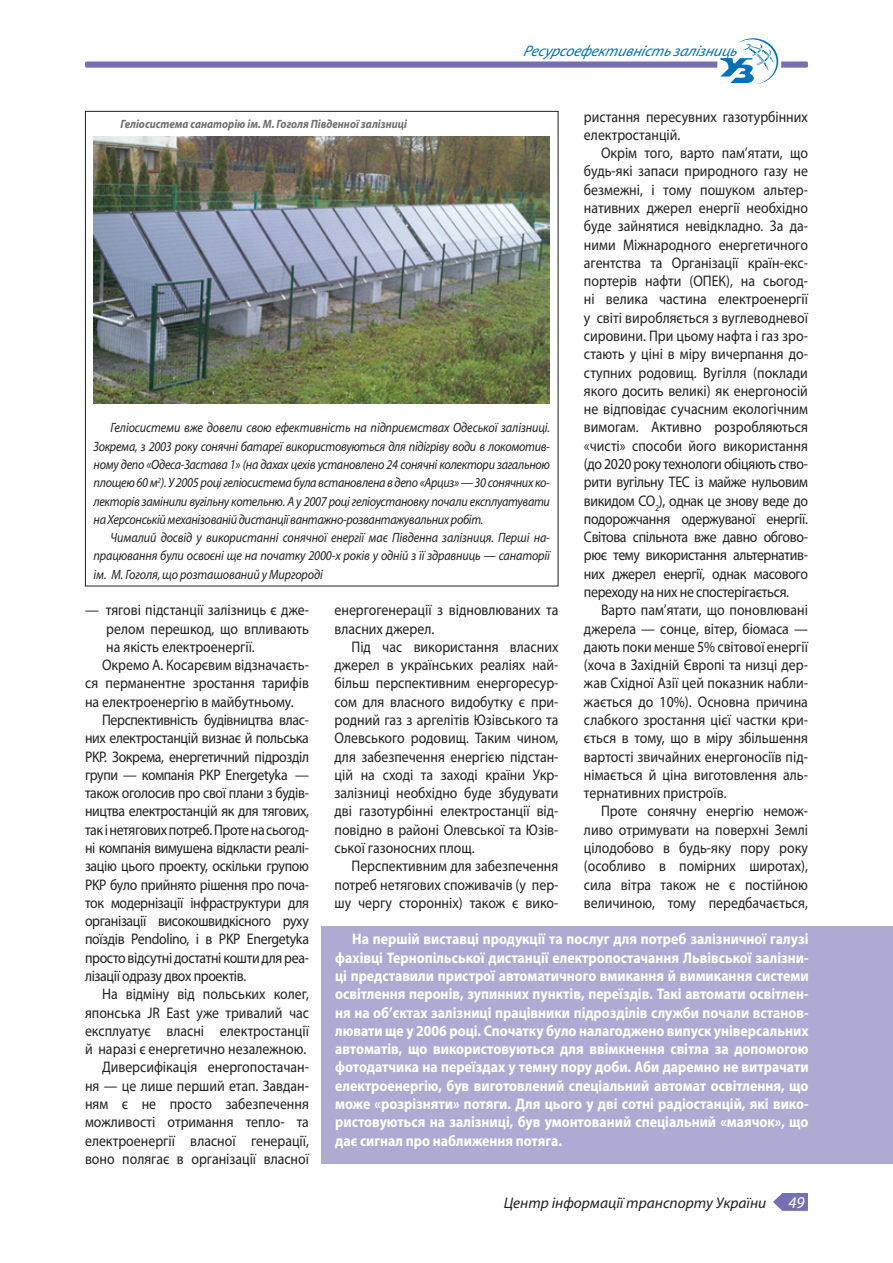
<style>
.page{position:relative;width:893px;height:1263px;background:#fff}
.page>*{position:absolute;margin:0;border:0;box-sizing:border-box;transform-origin:0 0}
.t1{font:italic 16.5px "Myriad Pro";color:#fff}
.t2{font:15.3px/18.3px "Myriad Pro";letter-spacing:-.005em;color:#231f20;text-align:justify;scale:.9 1}
.t3{font:700 15.3px/18.3px "Myriad Pro";color:#fff;text-align:justify;scale:.9 1}
.t4{font:15.3px "Myriad Pro";letter-spacing:-.025em;color:#231f20;scale:.9 1}
.t5{font:italic 15.3px "Myriad Pro";color:#231f20}
.t6{font:italic 15.3px "Myriad Pro";color:#0072bc}
.t7{font:italic 13.5px/18.3px "Myriad Pro";letter-spacing:-.02em;color:#231f20;text-align:justify;scale:.9 1}
.t8{font:italic 700 12px "Myriad Pro";color:#6c6d70;scale:.9 1}
</style>
<div class="page">
<img style="left:94px;top:136px;width:456px;height:268px">
<div style="left:322px;top:926px;width:571px;height:238px;background:#afaad3"></div>
<div style="left:85px;top:61px;width:723px;height:7px;background:#756fb3;border-radius:2px"></div>
<div style="left:717px;top:60px;width:64px;height:9px;background:#fff;border-radius:2px"></div>
<svg style="left:720px;top:38px;width:58px;height:46px"></svg>
<svg style="left:773px;top:1193px;width:35px;height:18px"></svg>
<p class="t6" style="left:523px;top:41px;width:220px">Ресурсоефективністьзалізниць</p>
<p class="t2" style="left:584px;top:107px;width:250px">ристання пересувних газотурбінних електростанцій.</p>
<p class="t2" style="left:584px;top:144px;width:250px;text-indent:17px">Окрім того, варто пам’ятати, що будь-які запаси природного газу не безмежні, і тому пошуком альтер&shy;нативних джерел енергії необхідно буде зайнятися невідкладно. За да&shy;ними Міжнародного енергетичного агентства та Організації країн-екс&shy;портерів нафти (ОПЕК), на сьогод&shy;ні велика частина електроенергії у світі виробляється з вуглеводневої сировини. При цьому нафта і газ зро&shy;стають у ціні в міру вичерпання до&shy;ступних родовищ. Вугілля (поклади якого досить великі) як енергоносій не відповідає сучасним екологічним вимогам. Активно розробляються «чисті» способи його використання (до 2020 року технологи обіцяють ство&shy;рити вугільну ТЕС із майже нульовим викидом СО<sub>2</sub>), однак це знову веде до подорожчання одержуваної енергії.<br>Світова спільнота вже давно обгово&shy;рює тему використання альтернатив&shy;них джерел енергії, однак масового переходу на них не спостерігається.</p>
<p class="t2" style="left:584px;top:601px;width:250px;text-indent:17px">Варто пам’ятати, що поновлювані джерела — сонце, вітер, біомаса — дають поки менше 5% світової енергії (хоча в Західній Європі та низці дер&shy;жав Східної Азії цей показник набли&shy;жається до 10%). Основна причина слабкого зростання цієї частки кри&shy;ється в тому, що в міру збільшення вартості звичайних енергоносіїв під&shy;німається й ціна виготовлення аль&shy;тернативних пристроїв.</p>
<p class="t2" style="left:584px;top:802px;width:250px;text-indent:17px">Проте сонячну енергію немож&shy;ливо отримувати на поверхні Землі цілодобово в будь-яку пору року (особливо в помірних широтах), сила вітра також не є постійною величиною, тому передбачається,</p>
<p class="t8" style="left:121px;top:116px;width:320px">Геліосистема санаторію ім. М. Гоголя Південної залізниці</p>
<p class="t7" style="left:94px;top:419px;width:509px;text-indent:17px">Геліосистеми вже довели свою ефективність на підприємствах Одеської залізниці.<br>Зокрема, з 2003 року сонячні батареї використовуються для підігріву води в локомотив&shy;ному депо «Одеса-Застава 1» (на дахах цехів установлено 24 сонячні колектори загальною площею 60 м<sup>2</sup>). У 2005 році геліосистема була встановлена в депо «Арциз» — 30 сонячних ко&shy;лекторів замінили вугільну котельню. А у 2007 році геліоустановку почали експлуатувати на Херсонській механізованій дистанції вантажно-розвантажувальних робіт.</p>
<p class="t7" style="left:94px;top:528px;width:509px;text-indent:17px">Чималий досвід у використанні сонячної енергії має Південна залізниця. Перші на&shy;працювання були освоєні ще на початку 2000-х років у одній з її здравниць — санаторії ім. М. Гоголя, що розташований у Миргороді</p>
<p class="t2" style="left:334px;top:601px;width:250px">енергогенерації з відновлюваних та власних джерел.</p>
<p class="t2" style="left:334px;top:637px;width:250px;text-indent:17px">Під час використання власних джерел в українських реаліях най&shy;більш перспективним енергоресур&shy;сом для власного видобутку є при&shy;родний газ з аргелітів Юзівського та Олевського родовищ. Таким чином, для забезпечення енергією підстан&shy;цій на сході та заході країни Укр&shy;залізниці необхідно буде збудувати дві газотурбінні електростанції від&shy;повідно в районі Олевської та Юзів&shy;ської газоносних площ.</p>
<p class="t2" style="left:334px;top:857px;width:250px;text-indent:17px">Перспективним для забезпечення потреб нетягових споживачів (у пер&shy;шу чергу сторонніх) також є вико-</p>
<p class="t2" style="left:85px;top:601px;width:250px">— тягові підстанції залізниць є дже-</p>
<p class="t2" style="left:106px;top:619px;width:227px">релом перешкод, що впливають</p>
<p class="t2" style="left:106px;top:637px;width:166px">на якість електроенергії.</p>
<p class="t2" style="left:102px;top:656px;width:231px">Окремо А. Косарєвим відзначаєть-</p>
<p class="t2" style="left:85px;top:674px;width:250px">ся перманентне зростання тарифів</p>
<p class="t2" style="left:85px;top:692px;width:233px">на електроенергію в майбутньому.</p>
<p class="t4" style="left:102px;top:710px;width:231px">Перспективність будівництва влас-</p>
<p class="t4" style="left:85px;top:729px;width:250px">них електростанцій визнає й польська</p>
<p class="t4" style="left:85px;top:747px;width:250px">PKP. Зокрема, енергетичний підрозділ</p>
<p class="t4" style="left:85px;top:765px;width:250px">групи — компанія PKP Energetyka —</p>
<p class="t4" style="left:85px;top:784px;width:250px">також оголосив про свої плани з будів-</p>
<p class="t4" style="left:85px;top:802px;width:250px">ництва електростанцій як для тягових,</p>
<p class="t4" style="left:85px;top:820px;width:250px">так і нетягових потреб. Проте на сьогод-</p>
<p class="t4" style="left:85px;top:838px;width:250px">ні компанія вимушена відкласти реалі-</p>
<p class="t4" style="left:85px;top:857px;width:250px">зацію цього проекту, оскільки групою</p>
<p class="t4" style="left:85px;top:875px;width:250px">PKP було прийнято рішення про поча-</p>
<p class="t4" style="left:85px;top:893px;width:250px">ток модернізації інфраструктури для</p>
<p class="t4" style="left:85px;top:912px;width:250px">організації високошвидкісного руху</p>
<p class="t4" style="left:85px;top:930px;width:250px">поїздів Pendolino, і в PKP Energetyka</p>
<p class="t4" style="left:85px;top:948px;width:249px">просто відсутні достатні кошти для реа-</p>
<p class="t4" style="left:85px;top:966px;width:181px">лізації одразу двох проектів.</p>
<p class="t2" style="left:102px;top:985px;width:231px">На відміну від польських колег,</p>
<p class="t2" style="left:85px;top:1003px;width:250px">японська JR East уже тривалий час</p>
<p class="t2" style="left:85px;top:1021px;width:250px">експлуатує власні електростанції</p>
<p class="t2" style="left:85px;top:1040px;width:247px">й наразі є енергетично незалежною.</p>
<p class="t2" style="left:102px;top:1058px;width:231px">Диверсифікація енергопостачан-</p>
<p class="t2" style="left:85px;top:1076px;width:250px">ня — це лише перший етап. Завдан-</p>
<p class="t2" style="left:85px;top:1094px;width:250px">ням є не просто забезпечення</p>
<p class="t2" style="left:85px;top:1113px;width:250px">можливості отримання тепло- та</p>
<p class="t2" style="left:85px;top:1131px;width:250px">електроенергії власної генерації,</p>
<p class="t2" style="left:85px;top:1149px;width:250px">воно полягає в організації власної</p>
<p class="t3" style="left:335px;top:930px;width:528px;text-indent:17px">На першій виставці продукції та послуг для потреб залізничної галузі фахівці Тернопільської дистанції електропостачання Львівської залізни&shy;ці представили пристрої автоматичного вмикання й вимикання системи освітлення перонів, зупинних пунктів, переїздів. Такі автомати освітлен&shy;ня на об’єктах залізниці працівники підрозділів служби почали встанов&shy;лювати ще у 2006 році. Спочатку було налагоджено випуск універсальних автоматів, що використовуються для ввімкнення світла за допомогою фотодатчика на переїздах у темну пору доби. Аби даремно не витрачати електроенергію, був виготовлений спеціальний автомат освітлення, що може «розрізняти» потяги. Для цього у дві сотні радіостанцій, які вико&shy;ристовуються на залізниці, був умонтований спеціальний «маячок», що дає сигнал про наближення потяга.</p>
<p class="t5" style="left:504px;top:1193px;width:264px">Центр інформації транспорту України</p>
<p class="t1" style="left:788px;top:1192px;width:18px">49</p>
</div>
